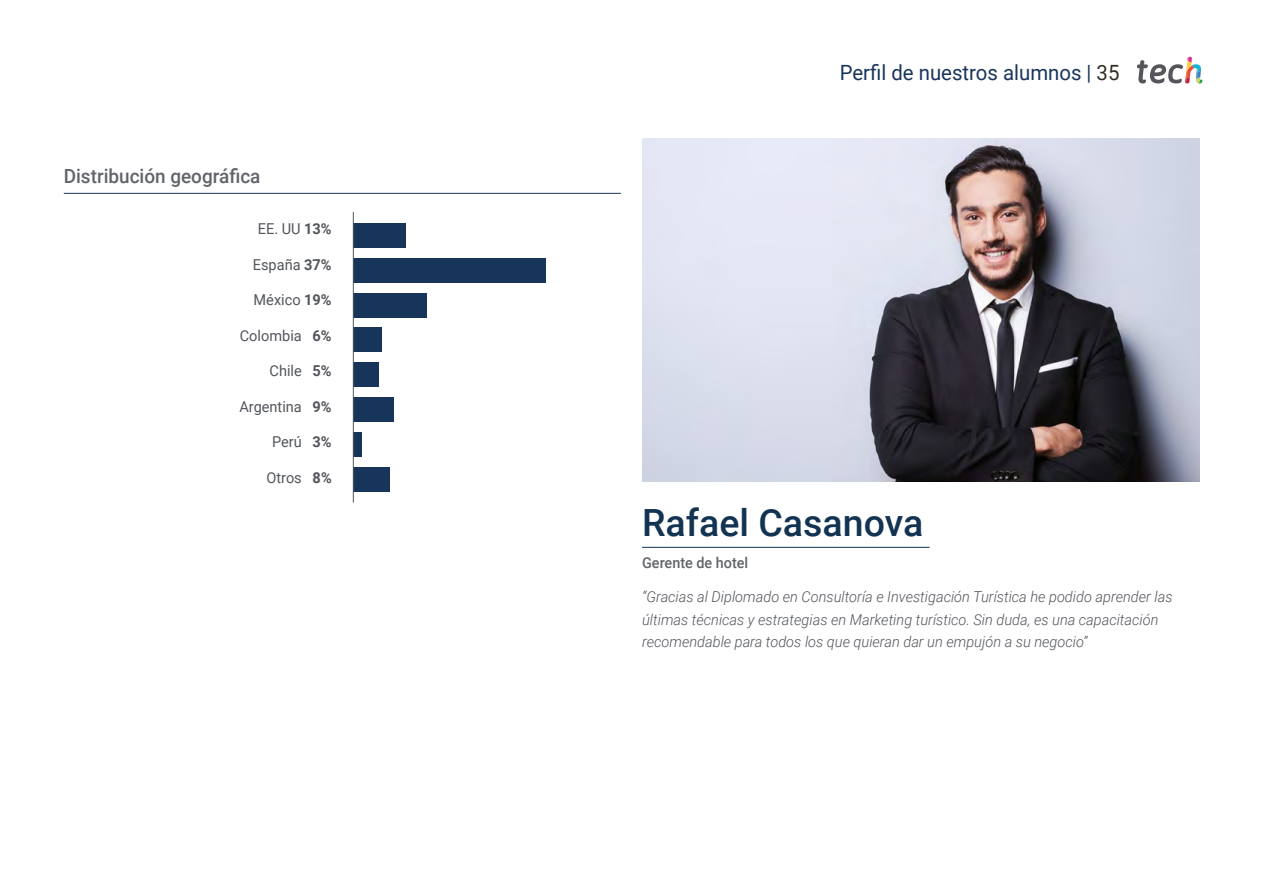
<style>
.page{position:relative;width:1263px;height:893px;background:#fff}
.page>*{position:absolute;margin:0;border:0;box-sizing:border-box;transform-origin:0 0}
.t1{font:500 37.5px "Roboto";color:#123352}
.t2{font:21px "Roboto";color:#1a355c}
.t3{font:500 19.5px "Roboto";color:#61646a}
.t4{font:italic 300 15px/22.5px "Roboto";color:#52555b}
.t5{font:15px "Roboto";color:#52555b}
.t6{font:500 15px "Roboto";color:#61646a;scale:.96 1}
.s1{font-weight:700}
.s2{color:#312e20}
</style>
<div class="page">
<svg style="left:1137px;top:57px;width:65px;height:27px"></svg>
<hr style="left:64px;top:193px;width:557px;height:1px;background:#17355b">
<div style="left:353px;top:223px;width:53px;height:25px;background:#17355b"></div>
<div style="left:353px;top:397px;width:41px;height:25px;background:#17355b"></div>
<div style="left:353px;top:258px;width:193px;height:25px;background:#17355b"></div>
<div style="left:353px;top:432px;width:9px;height:25px;background:#17355b"></div>
<div style="left:353px;top:293px;width:74px;height:24px;background:#17355b"></div>
<div style="left:353px;top:467px;width:37px;height:24px;background:#17355b"></div>
<div style="left:353px;top:327px;width:29px;height:25px;background:#17355b"></div>
<div style="left:353px;top:362px;width:25px;height:25px;background:#17355b"></div>
<hr style="left:353px;top:212px;width:1px;height:291px;background:#52555b">
<img style="left:642px;top:138px;width:557px;height:343px">
<hr style="left:642px;top:547px;width:287px;height:1px;background:#123352">
<h3 class="t3" style="left:64px;top:162px;width:198px">Distribución geográfica</h3>
<p class="t5" style="left:258px;top:218px;width:75px">EE. UU <span class="s1">13%</span></p>
<p class="t5" style="left:253px;top:254px;width:80px">España <span class="s1">37%</span></p>
<p class="t5" style="left:254px;top:289px;width:80px">México <span class="s1">19%</span></p>
<p class="t5" style="left:240px;top:325px;width:93px">Colombia <span class="s1">6%</span></p>
<p class="t5" style="left:270px;top:360px;width:64px">Chile <span class="s1">5%</span></p>
<p class="t5" style="left:239px;top:396px;width:94px">Argentina <span class="s1">9%</span></p>
<p class="t5" style="left:272px;top:431px;width:61px">Perú <span class="s1">3%</span></p>
<p class="t5" style="left:266px;top:467px;width:67px">Otros <span class="s1">8%</span></p>
<h2 class="t2" style="left:840px;top:57px;width:281px">Perfil de nuestros alumnos | <span class="s2">35</span></h2>
<h1 class="t1" style="left:642px;top:496px;width:283px">Rafael Casanova</h1>
<p class="t6" style="left:642px;top:552px;width:112px">Gerente de hotel</p>
<p class="t4" style="left:642px;top:585px;width:532px">“Gracias al Diplomado en Consultoría e Investigación Turística he podido aprender las últimas técnicas y estrategias en Marketing turístico. Sin duda, es una capacitación recomendable para todos los que quieran dar un empujón a su negocio”</p>
</div>
